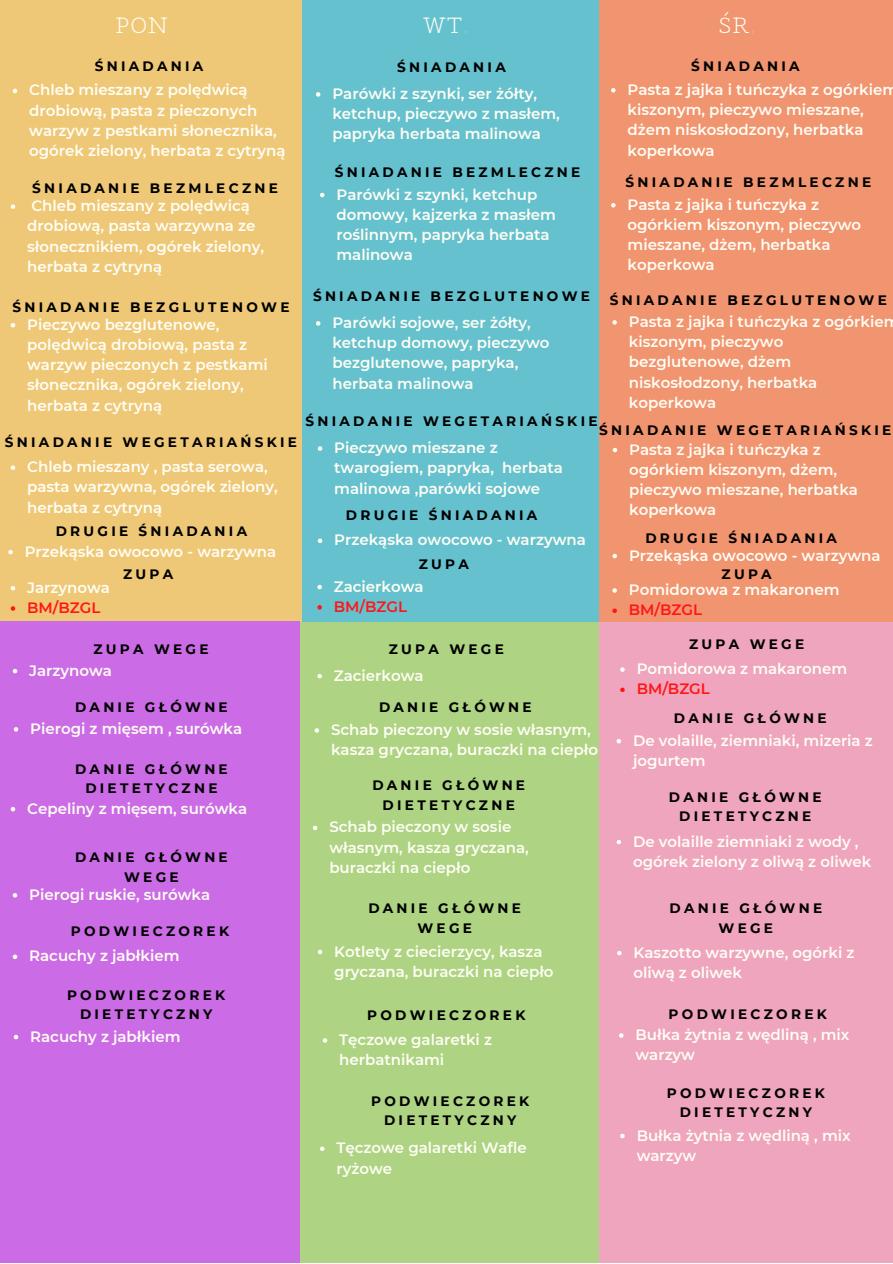
<style>
.page{position:relative;width:893px;height:1264px;background:#fff}
.page>*{position:absolute;margin:0;border:0;box-sizing:border-box;transform-origin:0 0}
.t1{font:300 21.3px "Sean Slab";letter-spacing:.05em;color:#fffef5}
.t2{font:600 15px/20.2px "Montserrat";color:#fffef5}
.t3{font:600 15px "Montserrat";color:#ff1616}
.t4{font:700 13.65px/19px "Montserrat";letter-spacing:.24em;color:#000;text-align:center}
</style>
<div class="page">
<div style="left:298px;top:0;width:304px;height:640px;background:#66c1cf"></div>
<div style="left:599px;top:0;width:293px;height:640px;background:#f19470"></div>
<div style="left:0;top:0;width:301px;height:622px;background:#eec877"></div>
<div style="left:298px;top:621px;width:304px;height:641px;background:#add383"></div>
<div style="left:599px;top:621px;width:293px;height:641px;background:#eea5bd"></div>
<div style="left:0;top:621px;width:299px;height:641px;background:#cb6ce6"></div>
<svg style="left:316px;top:92px;width:4px;height:5px"></svg>
<svg style="left:320px;top:193px;width:4px;height:4px"></svg>
<svg style="left:316px;top:321px;width:4px;height:4px"></svg>
<svg style="left:318px;top:446px;width:4px;height:5px"></svg>
<svg style="left:317px;top:585px;width:5px;height:4px"></svg>
<svg style="left:317px;top:605px;width:5px;height:4px"></svg>
<svg style="left:317px;top:674px;width:5px;height:4px"></svg>
<svg style="left:314px;top:728px;width:5px;height:4px"></svg>
<svg style="left:313px;top:825px;width:4px;height:5px"></svg>
<svg style="left:323px;top:1038px;width:4px;height:4px"></svg>
<svg style="left:320px;top:1146px;width:4px;height:4px"></svg>
<svg style="left:318px;top:949px;width:4px;height:5px"></svg>
<svg style="left:13px;top:89px;width:4px;height:4px"></svg>
<svg style="left:11px;top:204px;width:4px;height:5px"></svg>
<svg style="left:11px;top:323px;width:4px;height:4px"></svg>
<svg style="left:11px;top:465px;width:4px;height:5px"></svg>
<svg style="left:11px;top:586px;width:4px;height:4px"></svg>
<svg style="left:11px;top:606px;width:4px;height:4px"></svg>
<svg style="left:13px;top:669px;width:4px;height:4px"></svg>
<svg style="left:14px;top:727px;width:4px;height:4px"></svg>
<svg style="left:11px;top:807px;width:4px;height:4px"></svg>
<svg style="left:13px;top:893px;width:4px;height:4px"></svg>
<svg style="left:13px;top:954px;width:4px;height:5px"></svg>
<svg style="left:14px;top:1034px;width:4px;height:5px"></svg>
<svg style="left:611px;top:88px;width:4px;height:4px"></svg>
<svg style="left:611px;top:203px;width:4px;height:4px"></svg>
<svg style="left:612px;top:320px;width:5px;height:4px"></svg>
<svg style="left:612px;top:448px;width:5px;height:4px"></svg>
<svg style="left:612px;top:588px;width:5px;height:4px"></svg>
<svg style="left:612px;top:608px;width:5px;height:5px"></svg>
<svg style="left:620px;top:667px;width:4px;height:5px"></svg>
<svg style="left:620px;top:687px;width:4px;height:5px"></svg>
<svg style="left:616px;top:739px;width:5px;height:4px"></svg>
<svg style="left:616px;top:839px;width:5px;height:5px"></svg>
<svg style="left:617px;top:951px;width:4px;height:4px"></svg>
<svg style="left:619px;top:1033px;width:4px;height:4px"></svg>
<svg style="left:620px;top:1133px;width:4px;height:5px"></svg>
<svg style="left:8px;top:550px;width:5px;height:4px"></svg>
<svg style="left:318px;top:538px;width:4px;height:5px"></svg>
<svg style="left:612px;top:554px;width:5px;height:4px"></svg>
<h1 class="t1" style="left:115px;top:10px;width:60px">PON.</h1>
<p class="t4" style="left:95px;top:56px;width:110px">ŚNIADANIA</p>
<p class="t2" style="left:29px;top:80px;width:258px">Chleb mieszany z polędwicą drobiową, pasta z pieczonych warzyw z pestkami słonecznika, ogórek zielony, herbata z cytryną</p>
<p class="t4" style="left:32px;top:178px;width:247px">ŚNIADANIE BEZMLECZNE</p>
<p class="t2" style="left:27px;top:196px;width:238px">Chleb mieszany z polędwicą drobiową, pasta warzywna ze słonecznikiem, ogórek zielony, herbata z cytryną</p>
<p class="t4" style="left:13px;top:298px;width:278px">ŚNIADANIE BEZGLUTENOWE</p>
<p class="t2" style="left:27px;top:314px;width:242px">Pieczywo bezglutenowe, polędwicą drobiową, pasta z warzyw pieczonych z pestkami słonecznika, ogórek zielony, herbata z cytryną</p>
<p class="t4" style="left:5px;top:432px;width:293px">ŚNIADANIE WEGETARIAŃSKIE</p>
<p class="t2" style="left:27px;top:456px;width:252px">Chleb mieszany , pasta serowa, pasta warzywna, ogórek zielony, herbata z cytryną</p>
<p class="t4" style="left:56px;top:521px;width:193px">DRUGIE ŚNIADANIA</p>
<p class="t2" style="left:25px;top:541px;width:253px">Przekąska owocowo - warzywna</p>
<p class="t4" style="left:123px;top:565px;width:52px">ZUPA</p>
<p class="t2" style="left:27px;top:577px;width:84px">Jarzynowa</p>
<p class="t3" style="left:27px;top:598px;width:75px">BM/BZGL</p>
<p class="t4" style="left:93px;top:639px;width:117px">ZUPA WEGE</p>
<p class="t2" style="left:29px;top:660px;width:84px">Jarzynowa</p>
<p class="t4" style="left:75px;top:697px;width:154px">DANIE GŁÓWNE</p>
<p class="t2" style="left:30px;top:718px;width:213px">Pierogi z mięsem , surówka</p>
<p class="t4" style="left:75px;top:759px;width:154px">DANIE GŁÓWNE<br>DIETETYCZNE</p>
<p class="t2" style="left:27px;top:798px;width:221px">Cepeliny z mięsem, surówka</p>
<p class="t4" style="left:75px;top:848px;width:154px">DANIE GŁÓWNE<br>WEGE</p>
<p class="t2" style="left:29px;top:884px;width:182px">Pierogi ruskie, surówka</p>
<p class="t4" style="left:71px;top:921px;width:160px">PODWIECZOREK</p>
<p class="t2" style="left:29px;top:945px;width:152px">Racuchy z jabłkiem</p>
<p class="t4" style="left:67px;top:985px;width:160px">PODWIECZOREK<br>DIETETYCZNY</p>
<p class="t2" style="left:30px;top:1026px;width:152px">Racuchy z jabłkiem</p>
<h1 class="t1" style="left:718px;top:11px;width:38px">ŚR.</h1>
<p class="t4" style="left:691px;top:56px;width:110px">ŚNIADANIA</p>
<p class="t2" style="left:627px;top:79px;width:272px">Pasta z jajka i tuńczyka z ogórkiem kiszonym, pieczywo mieszane, dżem niskosłodzony, herbatka koperkowa</p>
<p class="t4" style="left:625px;top:173px;width:247px">ŚNIADANIE BEZMLECZNE</p>
<p class="t2" style="left:627px;top:194px;width:235px">Pasta z jajka i tuńczyka z ogórkiem kiszonym, pieczywo mieszane, dżem, herbatka koperkowa</p>
<p class="t4" style="left:610px;top:290px;width:278px">ŚNIADANIE BEZGLUTENOWE</p>
<p class="t2" style="left:629px;top:311px;width:272px">Pasta z jajka i tuńczyka z ogórkiem kiszonym, pieczywo bezglutenowe, dżem niskosłodzony, herbatka koperkowa</p>
<p class="t4" style="left:599px;top:420px;width:293px">ŚNIADANIE WEGETARIAŃSKIE</p>
<p class="t2" style="left:629px;top:439px;width:230px">Pasta z jajka i tuńczyka z ogórkiem kiszonym, dżem, pieczywo mieszane, herbatka koperkowa</p>
<h1 class="t1" style="left:423px;top:10px;width:47px">WT.</h1>
<p class="t4" style="left:397px;top:57px;width:110px">ŚNIADANIA</p>
<p class="t2" style="left:332px;top:83px;width:229px">Parówki z szynki, ser żółty, ketchup, pieczywo z masłem, papryka herbata malinowa</p>
<p class="t4" style="left:335px;top:163px;width:247px">ŚNIADANIE BEZMLECZNE</p>
<p class="t2" style="left:336px;top:184px;width:221px">Parówki z szynki, ketchup domowy, kajzerka z masłem roślinnym, papryka herbata malinowa</p>
<p class="t4" style="left:313px;top:286px;width:278px">ŚNIADANIE BEZGLUTENOWE</p>
<p class="t2" style="left:332px;top:312px;width:219px">Parówki sojowe, ser żółty, ketchup domowy, pieczywo bezglutenowe, papryka, herbata malinowa</p>
<p class="t4" style="left:305px;top:411px;width:293px">ŚNIADANIE WEGETARIAŃSKIE</p>
<p class="t2" style="left:334px;top:437px;width:230px">Pieczywo mieszane z twarogiem, papryka, herbata malinowa ,parówki sojowe</p>
<p class="t4" style="left:346px;top:505px;width:193px">DRUGIE ŚNIADANIA</p>
<p class="t2" style="left:334px;top:530px;width:253px">Przekąska owocowo - warzywna</p>
<p class="t4" style="left:645px;top:528px;width:193px">DRUGIE ŚNIADANIA</p>
<p class="t2" style="left:629px;top:545px;width:253px">Przekąska owocowo - warzywna</p>
<p class="t4" style="left:418px;top:555px;width:52px">ZUPA</p>
<p class="t2" style="left:334px;top:576px;width:91px">Zacierkowa</p>
<p class="t3" style="left:334px;top:597px;width:75px">BM/BZGL</p>
<p class="t4" style="left:389px;top:639px;width:117px">ZUPA WEGE</p>
<p class="t2" style="left:334px;top:665px;width:91px">Zacierkowa</p>
<p class="t4" style="left:379px;top:697px;width:154px">DANIE GŁÓWNE</p>
<p class="t2" style="left:331px;top:719px;width:268px">Schab pieczony w sosie własnym, kasza gryczana, buraczki na ciepło</p>
<p class="t4" style="left:372px;top:776px;width:154px">DANIE GŁÓWNE<br>DIETETYCZNE</p>
<p class="t2" style="left:329px;top:817px;width:201px">Schab pieczony w sosie własnym, kasza gryczana, buraczki na ciepło</p>
<p class="t4" style="left:721px;top:565px;width:52px">ZUPA</p>
<p class="t2" style="left:629px;top:579px;width:212px">Pomidorowa z makaronem</p>
<p class="t3" style="left:629px;top:600px;width:75px">BM/BZGL</p>
<p class="t4" style="left:689px;top:635px;width:117px">ZUPA WEGE</p>
<p class="t2" style="left:636px;top:658px;width:212px">Pomidorowa z makaronem</p>
<p class="t3" style="left:636px;top:679px;width:75px">BM/BZGL</p>
<p class="t4" style="left:674px;top:708px;width:154px">DANIE GŁÓWNE</p>
<p class="t2" style="left:633px;top:730px;width:241px">De volaille, ziemniaki, mizeria z jogurtem</p>
<p class="t4" style="left:669px;top:787px;width:154px">DANIE GŁÓWNE<br>DIETETYCZNE</p>
<p class="t2" style="left:633px;top:831px;width:240px">De volaille ziemniaki z wody , ogórek zielony z oliwą z oliwek</p>
<p class="t4" style="left:669px;top:899px;width:154px">DANIE GŁÓWNE<br>WEGE</p>
<p class="t2" style="left:633px;top:942px;width:222px">Kaszotto warzywne, ogórki z oliwą z oliwek</p>
<p class="t4" style="left:668px;top:1004px;width:160px">PODWIECZOREK</p>
<p class="t2" style="left:635px;top:1024px;width:215px">Bułka żytnia z wędliną , mix warzyw</p>
<p class="t4" style="left:666px;top:1083px;width:160px">PODWIECZOREK<br>DIETETYCZNY</p>
<p class="t2" style="left:636px;top:1124px;width:215px">Bułka żytnia z wędliną , mix warzyw</p>
<p class="t4" style="left:368px;top:899px;width:154px">DANIE GŁÓWNE<br>WEGE</p>
<p class="t2" style="left:334px;top:941px;width:221px">Kotlety z ciecierzycy, kasza gryczana, buraczki na ciepło</p>
<p class="t4" style="left:367px;top:1005px;width:160px">PODWIECZOREK</p>
<p class="t2" style="left:339px;top:1029px;width:154px">Tęczowe galaretki z herbatnikami</p>
<p class="t4" style="left:371px;top:1091px;width:160px">PODWIECZOREK<br>DIETETYCZNY</p>
<p class="t2" style="left:336px;top:1137px;width:192px">Tęczowe galaretki Wafle ryżowe</p>
</div>
